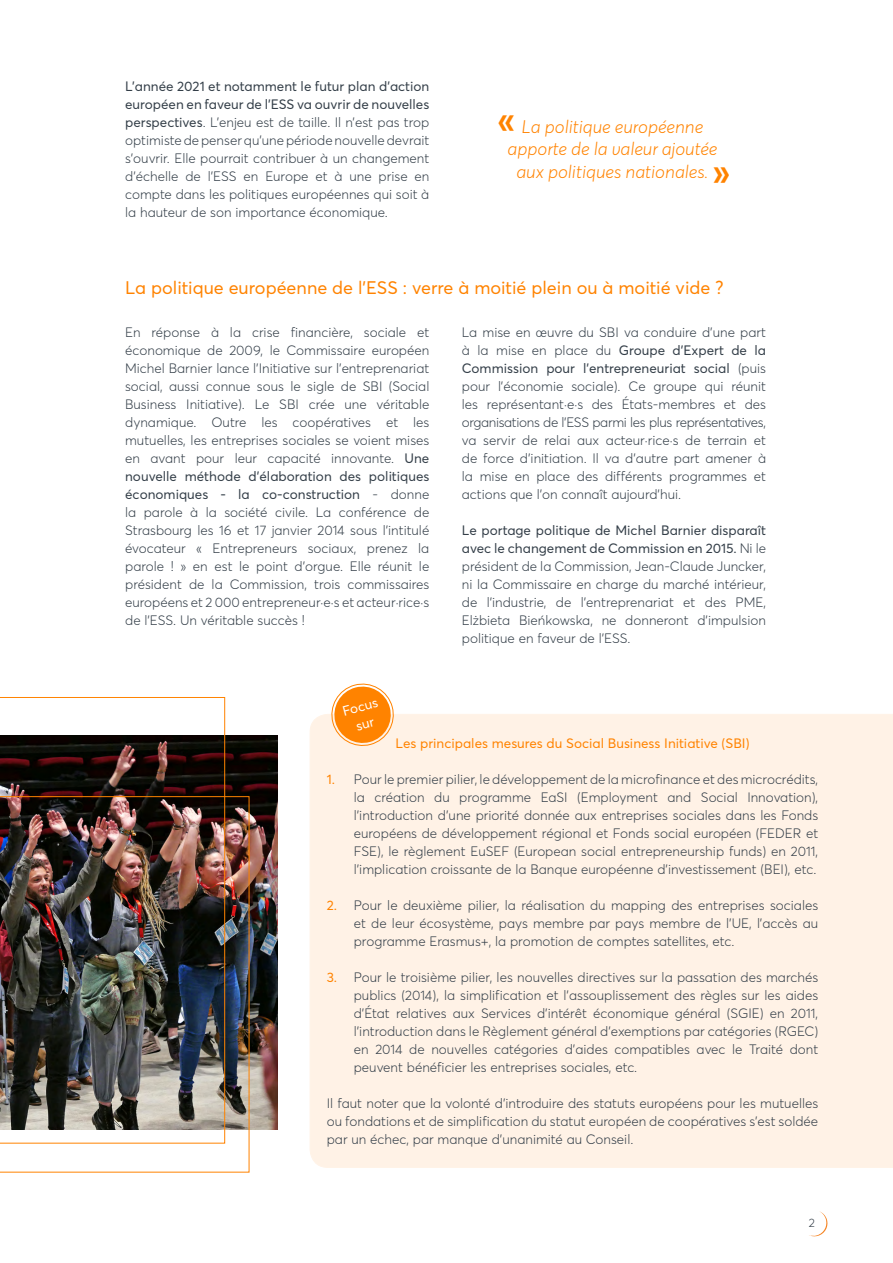
<style>
.page{position:relative;width:893px;height:1263px;background:#fff}
.page>*{position:absolute;margin:0;border:0;box-sizing:border-box;transform-origin:0 0}
.t1{font:600 36px "Averta Std";color:#ff8300}
.t2{font:italic 300 18px/22.5px "Averta Std";color:#ff8300;text-align:center}
.t3{font:18px "Averta Std";color:#ff8300}
.t4{font:300 13.5px/18px "Averta Std";color:#333e48;text-align:justify}
.t5{font:13.5px/18px "Averta Std";color:#333e48}
.t6{font:13.5px "Averta Std";color:#ff8300}
.t7{font:13.5px/18px "Averta Std";color:#fff;text-align:center}
.t8{font:300 12px "Averta Std";color:#333e48}
.s1{font-weight:400}
.s2{font-weight:400;color:#ff8300}
</style>
<div class="page">
<svg style="left:809px;top:1211px;width:19px;height:26px"></svg>
<div style="left:310px;top:714px;width:583px;height:454px;background:#fff2e6"></div>
<img style="left:225px;top:736px;width:52px;height:394px">
<img style="left:0;top:796px;width:249px;height:376px">
<svg style="left:329px;top:683px;width:68px;height:66px"></svg>
<img style="left:0;top:697px;width:225px;height:446px">
<p class="t5" style="left:125px;top:78px;width:306px">L’année 2021 et notamment le futur plan d’action européen en faveur de l’ESS</p>
<p class="t4" style="left:125px;top:96px;width:306px;text-indent:172px"><span class="s1">va ouvrir de nouvelles perspectives</span>. L’enjeu est de taille. I l n’est pas trop optimiste de penser qu’une période nouvelle devrait s’ouvrir. Elle pourrait contribuer à un changement d’échelle de l’ESS</p>
<p class="t4" style="left:125px;top:168px;width:306px;text-indent:118px">en Europe et à une prise en compte dans les politiques européennes qui soit à la hauteur de son importance économique.</p>
<h1 class="t1" style="left:497px;top:96px;width:19px">«</h1>
<h2 class="t2" style="left:508px;top:116px;width:211px">La politique européenne apporte de la valeur ajoutée aux politiques nationales.</h2>
<h1 class="t1" style="left:713px;top:149px;width:19px">»</h1>
<h2 class="t3" style="left:125px;top:276px;width:252px">La politique européenne de l’ESS</h2>
<h2 class="t3" style="left:403px;top:276px;width:322px">: verre à moitié plein ou à moitié vide ?</h2>
<p class="t4" style="left:125px;top:323px;width:306px">En réponse à la crise financière, sociale et économique de 2009, le Commissaire européen Michel Barnier lance l’I nitiative sur l’entreprenariat social, aussi connue sous le sigle de SBI (Social Business I nitiative). Le SBI crée une véritable dynamique. Outre les coopératives et les mutuelles, les entreprises sociales se voient mises en avant pour leur capacité innovante. <span class="s1">U ne nouvelle méthode d’élaboration des politiques économiques - la co-construction</span> - donne la parole à la société civile. La conférence de Strasbourg les 16 et 17 janvier 2014 sous l’intitulé évocateur « Entrepreneurs sociaux, prenez la parole ! » en est le point d’orgue. Elle réunit le président de la Commission, trois commissaires européens et 2 000 entrepreneur·e·s et acteur·rice·s de l’ESS. U n véritable succès !</p>
<p class="t7" style="left:341px;top:702px;width:39px;rotate:-15deg">Focus sur</p>
<p class="t4" style="left:462px;top:323px;width:306px">La mise en œuvre du SBI va conduire d’une part à la mise en place du <span class="s1">Groupe d’Expert de la Commission pour l’entrepreneuriat social</span> (puis pour l’économie sociale). Ce groupe qui réunit les représentant·e·s des États-membres et des organisations de l’ESS</p>
<p class="t4" style="left:462px;top:413px;width:306px;text-indent:131px">parmi les plus représentatives, va servir de relai aux acteur·rice·s de terrain et de force d’initiation. I l va d’autre part amener à la mise en place des différents programmes et actions que l’on connaît aujourd’hui.</p>
<p class="t4" style="left:462px;top:521px;width:306px"><span class="s1">Le portage politique de M ichel Barnier disparaît avec le changement de Commission en 2015.</span> N i le président de la Commission, Jean-Claude Juncker, ni la Commissaire en charge du marché intérieur, de l’industrie, de l’entreprenariat et des PME, Elżbieta Bieńkowska, ne donneront d’impulsion politique en faveur de l’ESS.</p>
<p class="t6" style="left:395px;top:735px;width:356px">Les principales mesures du Social Business I nitiative (SBI )</p>
<p class="t4" style="left:354px;top:770px;width:466px;text-indent:-27px"><span class="s2">1.</span> Pour le premier pilier, le développement de la microfinance et des microcrédits, la création du programme EaSI (Employment and Social I nnovation), l’introduction d’une priorité donnée aux entreprises sociales dans les Fonds européens de développement régional et Fonds social européen (FEDER et FSE), le règlement EuSEF (European social entrepreneurship funds) en 2011, l’implication croissante de la Banque européenne d’investissement (BEI ), etc.</p>
<p class="t4" style="left:354px;top:896px;width:466px;text-indent:-27px"><span class="s2">2.</span> Pour le deuxième pilier, la réalisation du mapping des entreprises sociales et de leur écosystème, pays membre par pays membre de l’UE, l’accès au programme Erasmus+, la promotion de comptes satellites, etc.</p>
<p class="t4" style="left:354px;top:968px;width:466px;text-indent:-27px"><span class="s2">3.</span> Pour le troisième pilier, les nouvelles directives sur la passation des marchés publics (2014), la simplification et l’assouplissement des règles sur les aides d’État relatives aux Services d’intérêt économique général (SGIE</p>
<p class="t4" style="left:354px;top:1004px;width:466px;text-indent:406px">) en 2011, l’introduction dans le Règlement général d’exemptions par catégories (RGE</p>
<p class="t4" style="left:354px;top:1022px;width:466px;text-indent:451px">C) en 2014 de nouvelles catégories d’aides compatibles avec le Traité dont peuvent bénéficier les entreprises sociales, etc.</p>
<p class="t4" style="left:327px;top:1094px;width:493px">I l faut noter que la volonté d’introduire des statuts européens pour les mutuelles ou fondations et de simplification du statut européen de coopératives s’est soldée par un échec, par manque d’unanimité au Conseil.</p>
<p class="t8" style="left:809px;top:1215px;width:8px">2</p>
</div>
